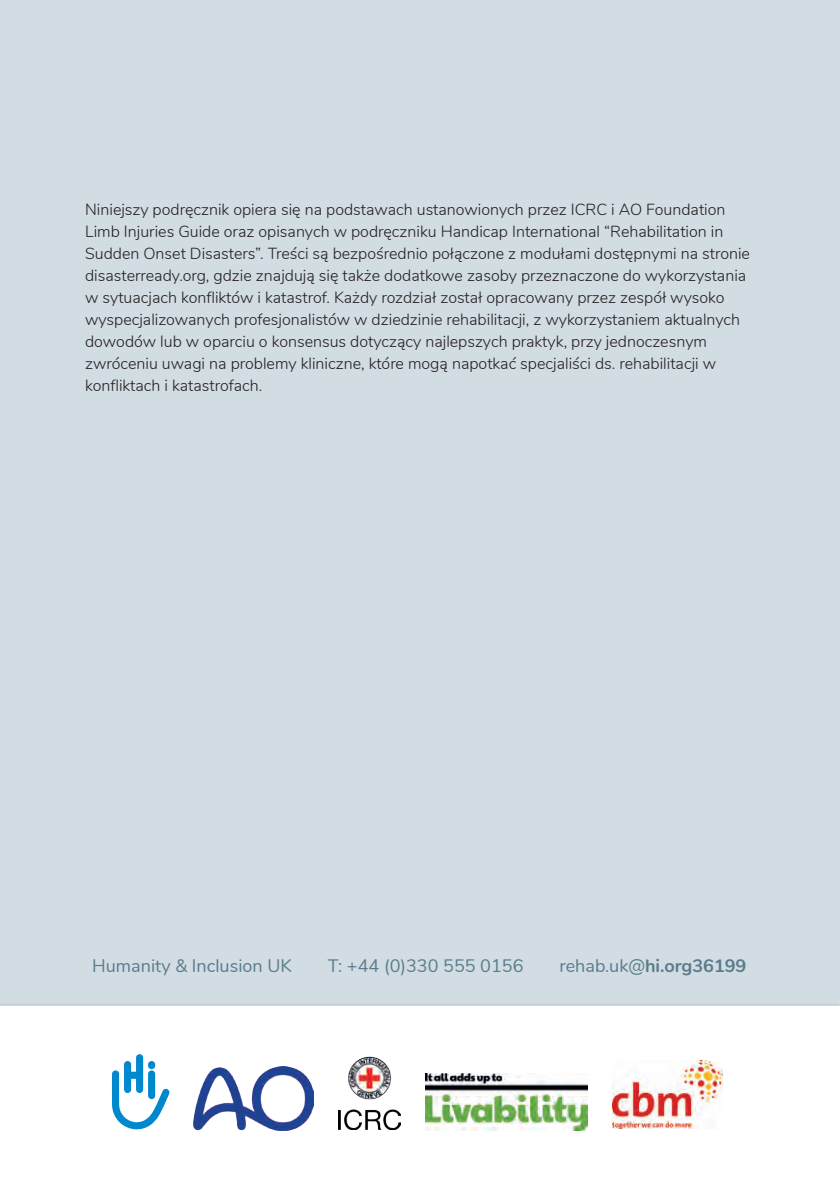
<style>
.page{position:relative;width:840px;height:1191px;background:#fff}
.page>*{position:absolute;margin:0;border:0;box-sizing:border-box;transform-origin:0 0}
.t1{font:18px "Nunito";color:#5b7c8b}
.t2{font:700 18px "Nunito";color:#5b7c8b}
.t3{font:300 16px/22px "Nunito";color:#231f20}
.s1{font-weight:400}
</style>
<div class="page">
<div style="left:0;top:0;width:839px;height:1003px;background:#d1dce3"></div>
<hr style="left:0;top:1003px;width:838px;height:2px;background:#c4d2da">
<img style="left:338px;top:1056px;width:62px;height:73px">
<img style="left:194px;top:1066px;width:119px;height:64px">
<svg style="left:112px;top:1054px;width:58px;height:75px"></svg>
<img style="left:612px;top:1060px;width:109px;height:68px">
<img style="left:425px;top:1073px;width:162px;height:57px">
<p class="t3" style="left:85px;top:197px;width:666px">Niniejszy podręcznik opiera się na podstawach ustanowionych przez ICRC i AO Foundation Limb Injuries Guide oraz opisanych w podręczniku Handicap International “Rehabilitation in Sudden Onset Disasters”. Treści są bezpośrednio połączone z modułami dostępnymi na stronie disasterready.org, gdzie znajdują się także dodatkowe zasoby przeznaczone do wykorzystania w sytuacjach konfliktów i katastrof. Każdy rozdział został opracowany przez zespół wysoko wyspecjalizowanych profesjonalistów w dziedzinie rehabilitacji, z wykorzystaniem aktualnych dowodów lub w oparciu o konsensus dotyczący najlepszych praktyk, przy jednoczesnym zwróceniu uwagi na problemy kliniczne, które mogą napotkać specjaliści ds. rehabilitacji w konfliktach i katastrofach.</p>
<p class="t1" style="left:92px;top:953px;width:201px">Humanity &amp; Inclusion UK</p>
<p class="t1" style="left:327px;top:953px;width:197px">T: +44 (0)330 555 0156</p>
<p class="t2" style="left:559px;top:953px;width:188px"><span class="s1">rehab.uk@</span>hi.org36199</p>
</div>
